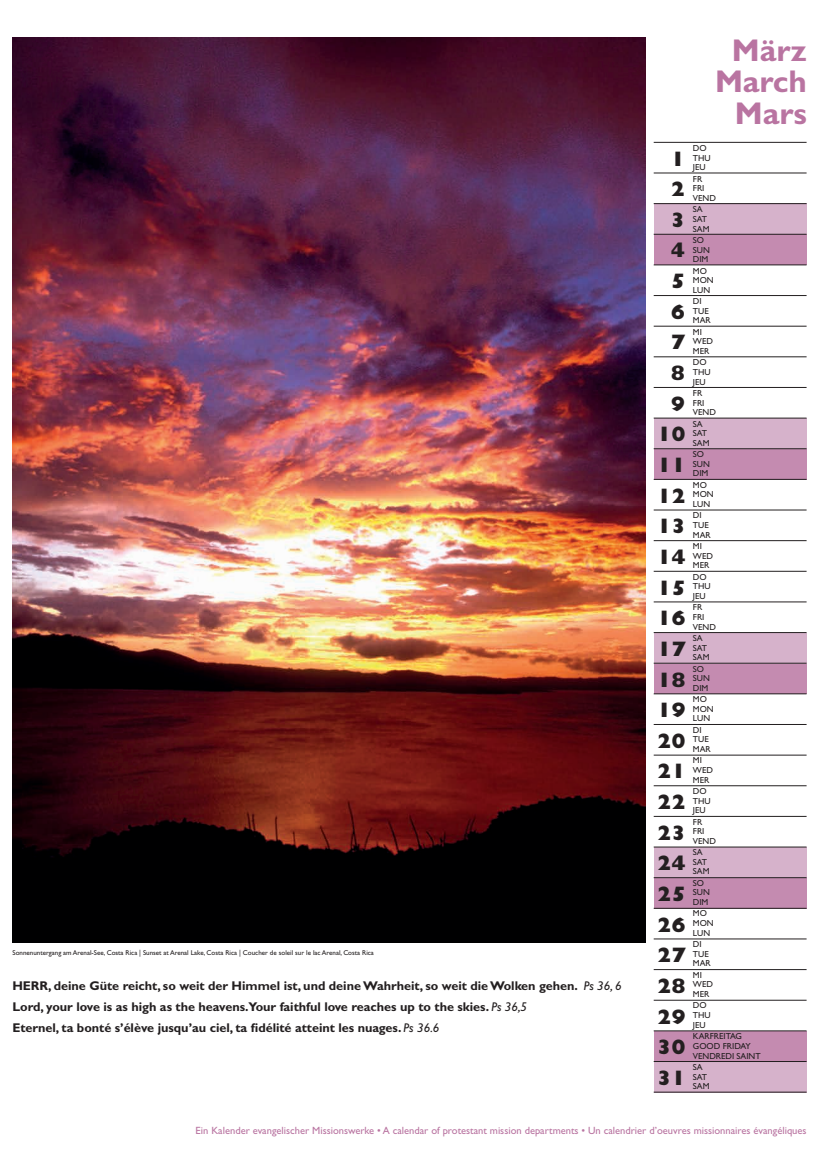
<style>
.page{position:relative;width:819px;height:1166px;background:#fff}
.page>*{position:absolute;margin:0;border:0;box-sizing:border-box;transform-origin:0 0}
.t1{font:700 31.5px/31.5px "Gill Sans";letter-spacing:-.005em;color:#b974a1;text-align:right}
.t2{font:800 21px/30.6px "Gill Sans";letter-spacing:-.005em;color:#231f20;text-align:right}
.t3{font:700 12.69px/21.3px "Gill Sans";color:#231f20}
.t4{font:10.5px "Gill Sans";color:#b974a1}
.t5{font:8.75px/9.6px "Gill Sans";letter-spacing:-.005em;color:#231f20}
.t6{font:7px "Gill Sans";color:#231f20}
.s1{font-weight:400;font-style:italic}
</style>
<div class="page">
<div style="left:653px;top:1031px;width:153px;height:31px;background:#c48bb0"></div>
<div style="left:653px;top:1062px;width:153px;height:30px;background:#d6b2cb"></div>
<div style="left:653px;top:449px;width:153px;height:30px;background:#c48bb0"></div>
<div style="left:653px;top:418px;width:153px;height:31px;background:#d6b2cb"></div>
<div style="left:653px;top:663px;width:153px;height:31px;background:#c48bb0"></div>
<div style="left:653px;top:633px;width:153px;height:30px;background:#d6b2cb"></div>
<div style="left:653px;top:234px;width:153px;height:31px;background:#c48bb0"></div>
<div style="left:653px;top:204px;width:153px;height:30px;background:#d6b2cb"></div>
<div style="left:653px;top:878px;width:153px;height:30px;background:#c48bb0"></div>
<div style="left:653px;top:847px;width:153px;height:31px;background:#d6b2cb"></div>
<hr style="left:653px;top:142px;width:153px;height:1px;background:#231f20">
<hr style="left:653px;top:173px;width:153px;height:1px;background:#231f20">
<hr style="left:653px;top:203px;width:153px;height:1px;background:#231f20">
<hr style="left:653px;top:234px;width:153px;height:1px;background:#231f20">
<hr style="left:653px;top:265px;width:153px;height:1px;background:#231f20">
<hr style="left:653px;top:295px;width:153px;height:1px;background:#231f20">
<hr style="left:653px;top:326px;width:153px;height:1px;background:#231f20">
<hr style="left:653px;top:356px;width:153px;height:1px;background:#231f20">
<hr style="left:653px;top:387px;width:153px;height:1px;background:#231f20">
<hr style="left:653px;top:418px;width:153px;height:1px;background:#231f20">
<hr style="left:653px;top:448px;width:153px;height:1px;background:#231f20">
<hr style="left:653px;top:479px;width:153px;height:1px;background:#231f20">
<hr style="left:653px;top:510px;width:153px;height:1px;background:#231f20">
<hr style="left:653px;top:540px;width:153px;height:1px;background:#231f20">
<hr style="left:653px;top:571px;width:153px;height:1px;background:#231f20">
<hr style="left:653px;top:601px;width:153px;height:1px;background:#231f20">
<hr style="left:653px;top:632px;width:153px;height:1px;background:#231f20">
<hr style="left:653px;top:663px;width:153px;height:1px;background:#231f20">
<hr style="left:653px;top:693px;width:153px;height:1px;background:#231f20">
<hr style="left:653px;top:724px;width:153px;height:1px;background:#231f20">
<hr style="left:653px;top:755px;width:153px;height:1px;background:#231f20">
<hr style="left:653px;top:785px;width:153px;height:1px;background:#231f20">
<hr style="left:653px;top:816px;width:153px;height:1px;background:#231f20">
<hr style="left:653px;top:847px;width:153px;height:1px;background:#231f20">
<hr style="left:653px;top:877px;width:153px;height:1px;background:#231f20">
<hr style="left:653px;top:908px;width:153px;height:1px;background:#231f20">
<hr style="left:653px;top:938px;width:153px;height:1px;background:#231f20">
<hr style="left:653px;top:969px;width:153px;height:1px;background:#231f20">
<hr style="left:653px;top:1000px;width:153px;height:1px;background:#231f20">
<hr style="left:653px;top:1030px;width:153px;height:1px;background:#231f20">
<hr style="left:653px;top:1061px;width:153px;height:1px;background:#231f20">
<hr style="left:653px;top:1092px;width:153px;height:1px;background:#231f20">
<img style="left:13px;top:37px;width:632px;height:906px">
<p class="t6" style="left:13px;top:949px;width:363px">Sonnenuntergang am Arenal-See, Costa Rica | Sunset at Arenal Lake, Costa Rica | Coucher de soleil sur le lac Arenal, Costa Rica</p>
<p class="t3" style="left:12px;top:975px;width:611px">HERR, deine Güte reicht, so weit der Himmel ist, und deine Wahrheit, so weit die Wolken gehen. <span class="s1">Ps 36, 6<br></span>Lord, your love is as high as the heavens.Your faithful love reaches up to the skies. <span class="s1">Ps 36,5<br></span>Eternel, ta bonté s’élève jusqu’au ciel, ta fidélité atteint les nuages. <span class="s1">Ps 36.6</span></p>
<h1 class="t1" style="left:715px;top:34px;width:93px">März<br>March<br>Mars</h1>
<p class="t5" style="left:693px;top:143px;width:19px">Do<br>THU<br>JEU</p>
<p class="t5" style="left:693px;top:174px;width:24px">Fr<br>FRI<br>VEND</p>
<p class="t5" style="left:693px;top:205px;width:18px">sa<br>sat<br>SAM</p>
<p class="t5" style="left:693px;top:235px;width:13px">so sun dim</p>
<p class="t5" style="left:693px;top:266px;width:22px">Mo<br>MON<br>LUN</p>
<p class="t5" style="left:693px;top:296px;width:17px">DI<br>TUE<br>Mar</p>
<p class="t5" style="left:693px;top:327px;width:22px">Mi<br>WED<br>MER</p>
<p class="t5" style="left:693px;top:358px;width:19px">Do<br>THU<br>JEU</p>
<p class="t5" style="left:693px;top:388px;width:24px">Fr<br>FRI<br>VEND</p>
<p class="t5" style="left:693px;top:419px;width:18px">sa<br>sat<br>SAM</p>
<p class="t5" style="left:693px;top:449px;width:13px">so sun dim</p>
<p class="t5" style="left:693px;top:480px;width:22px">Mo<br>MON<br>LUN</p>
<p class="t5" style="left:693px;top:511px;width:17px">DI<br>TUE<br>Mar</p>
<p class="t5" style="left:693px;top:541px;width:22px">Mi<br>WED<br>MER</p>
<p class="t5" style="left:693px;top:572px;width:19px">Do<br>THU<br>JEU</p>
<p class="t5" style="left:693px;top:602px;width:24px">Fr<br>FRI<br>VEND</p>
<p class="t5" style="left:693px;top:633px;width:18px">sa<br>sat<br>SAM</p>
<p class="t5" style="left:693px;top:664px;width:13px">so sun dim</p>
<p class="t5" style="left:693px;top:694px;width:22px">Mo<br>MON<br>LUN</p>
<p class="t5" style="left:693px;top:725px;width:17px">DI<br>TUE<br>Mar</p>
<p class="t5" style="left:693px;top:755px;width:22px">Mi<br>WED<br>Mer</p>
<p class="t5" style="left:693px;top:786px;width:19px">Do<br>THU<br>JEU</p>
<p class="t5" style="left:693px;top:817px;width:24px">Fr<br>FRI<br>VEND</p>
<p class="t5" style="left:693px;top:847px;width:18px">sa<br>sat<br>SAM</p>
<p class="t5" style="left:693px;top:878px;width:13px">so sun dim</p>
<p class="t5" style="left:693px;top:909px;width:22px">Mo<br>MON<br>LUN</p>
<p class="t5" style="left:693px;top:939px;width:17px">DI<br>TUE<br>Mar</p>
<p class="t5" style="left:693px;top:970px;width:22px">Mi<br>WED<br>Mer</p>
<p class="t5" style="left:693px;top:1000px;width:19px">Do<br>THU<br>JEU</p>
<p class="t5" style="left:693px;top:1031px;width:40px">Karfreitag<br>Good Frida</p>
<p class="t5" style="left:745px;top:1041px;width:7px">y</p>
<p class="t5" style="left:693px;top:1051px;width:12px">Vendredi</p>
<p class="t5" style="left:736px;top:1051px;width:10px">Saint</p>
<p class="t5" style="left:693px;top:1062px;width:18px">sa<br>sat<br>SAM</p>
<h2 class="t2" style="left:657px;top:143px;width:30px">1<br>2<br>3<br>4<br>5<br>6<br>7<br>8<br>9<br>10<br>11<br>12<br>13<br>14<br>15<br>16<br>17<br>18<br>19<br>20<br>21<br>22<br>23<br>24<br>25<br>26<br>27<br>28<br>29<br>30<br>31</h2>
<p class="t4" style="left:196px;top:1124px;width:612px">Ein Kalender evangelischer Missionswerke • A calendar of protestant mission departments • Un calendrier d’oeuvres missionnaires évangéliques</p>
</div>
